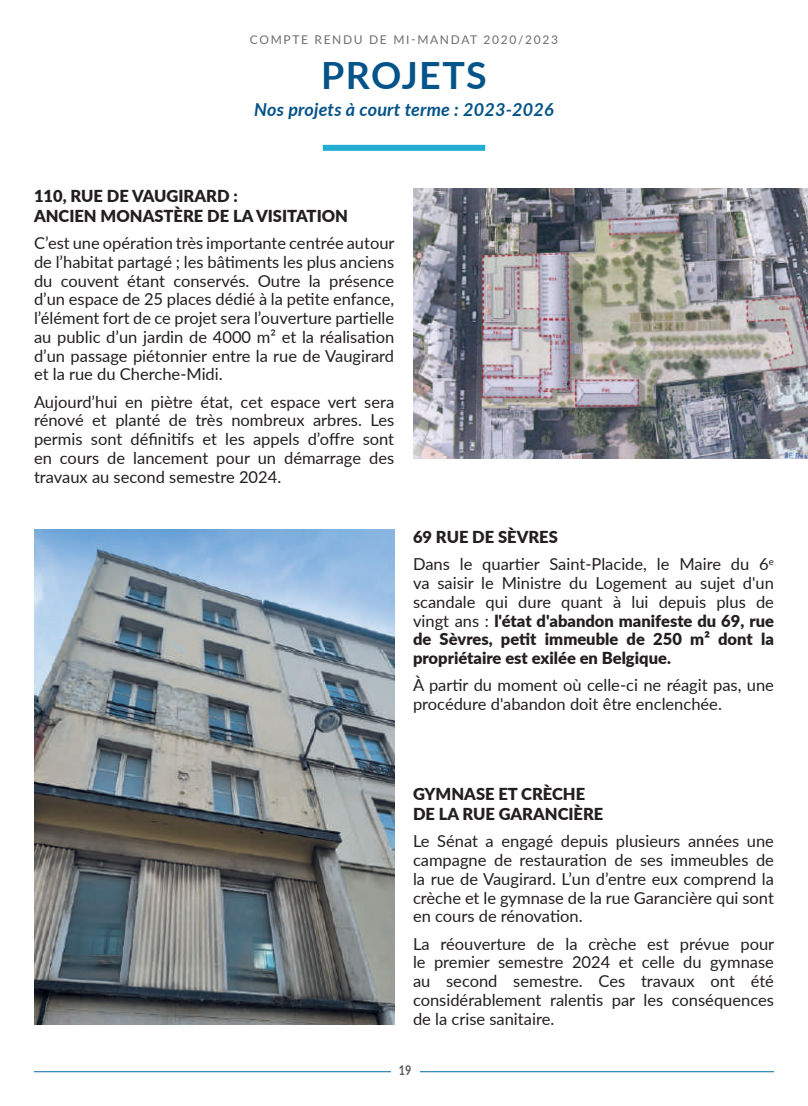
<style>
.page{position:relative;width:808px;height:1106px;background:#fff}
.page>*{position:absolute;margin:0;border:0;box-sizing:border-box;transform-origin:0 0}
.t1{font:700 37.5px "Lato";letter-spacing:.04em;color:#045389}
.t2{font:italic 700 18px "Lato";letter-spacing:.01em;color:#045389}
.t3{font:16.5px/18.8px "Lato";color:#231f20;text-align:justify}
.t4{font:900 16.5px/18.8px "Lato";color:#231f20}
.t5{font:700 13.5px "Lato";color:#57585a;scale:.8 1}
.t6{font:12px "Lato";letter-spacing:.14em;color:#6c6d70}
.s1{font-weight:900}
.s2{font-weight:400}
</style>
<div class="page">
<hr style="left:34px;top:1071px;width:357px;height:1px;background:#0067a5">
<hr style="left:419px;top:1071px;width:355px;height:1px;background:#0067a5">
<div style="left:323px;top:145px;width:162px;height:6px;background:#23add3"></div>
<img style="left:413px;top:188px;width:395px;height:271px">
<img style="left:34px;top:529px;width:361px;height:495px">
<p class="t6" style="left:250px;top:31px;width:310px">COMPTE RENDU DE MI-MANDAT 2020/2023</p>
<h1 class="t1" style="left:321px;top:47px;width:167px">PROJETS</h1>
<p class="t2" style="left:254px;top:96px;width:301px">Nos projets à court terme : 2023-2026</p>
<p class="t4" style="left:34px;top:185px;width:316px;line-height:19.8px">110, RUE DE VAUGIRARD :<br>ANCIEN MONASTÈRE DE LA VISITATION</p>
<p class="t3" style="left:34px;top:233px;width:362px">C’est une opération très importante centrée autour de l’habitat partagé ; les bâtiments les plus anciens du couvent étant conservés. Outre la présence d’un espace de 25 places dédié à la petite enfance, l’élément fort de ce projet sera l’ouverture partielle au public d’un jardin de 4000 m² et la réalisation d’un passage piétonnier entre la rue de Vaugirard et la rue du Cherche-Midi.</p>
<p class="t3" style="left:34px;top:391px;width:362px">Aujourd’hui en piètre état, cet espace vert sera rénové et planté de très nombreux arbres. Les permis sont définitifs et les appels d’offre sont en cours de lancement pour un démarrage des travaux au second semestre 2024.</p>
<p class="t3" style="left:413px;top:522px;width:362px;line-height:27.3px"><span class="s1">69 RUE DE SÈVRES<br></span>Dans le quartier Saint-Placide, le Maire du 6<sup>e</sup></p>
<p class="t4" style="left:413px;top:573px;width:362px;text-align:justify"><span class="s2">va saisir le Ministre du Logement au sujet d'un scandale qui dure quant à lui depuis plus de vingt ans :</span> l'état d'abandon manifeste du 69, rue de Sèvres, petit immeuble de 250 m² dont la propriétaire est exilée en Belgique.</p>
<p class="t3" style="left:413px;top:675px;width:362px">À partir du moment où celle-ci ne réagit pas, une procédure d'abandon doit être enclenchée.</p>
<p class="t4" style="left:413px;top:783px;width:192px;line-height:19.8px">GYMNASE ET CRÈCHE<br>DE LA RUE GARANCIÈRE</p>
<p class="t3" style="left:413px;top:831px;width:362px">Le Sénat a engagé depuis plusieurs années une campagne de restauration de ses immeubles de la rue de Vaugirard. L’un d’entre eux comprend la crèche et le gymnase de la rue Garancière qui sont en cours de rénovation.</p>
<p class="t3" style="left:413px;top:933px;width:363px">La réouverture de la crèche est prévue pour le premier semestre 2024 et celle du gymnase au second semestre. Ces travaux ont été considérablement ralentis par les conséquences de la crise sanitaire.</p>
<p class="t5" style="left:399px;top:1059px;width:17px">19</p>
</div>
